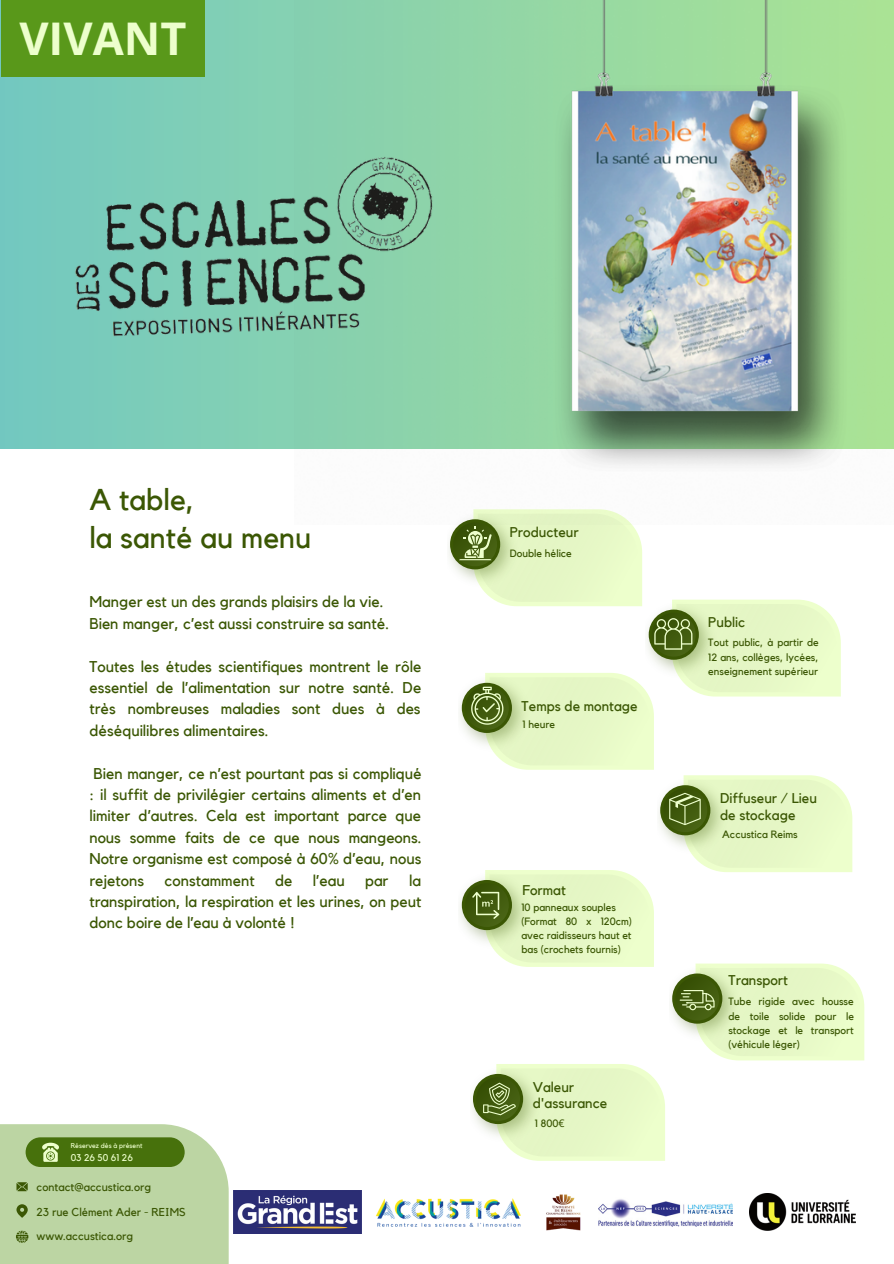
<style>
.page{position:relative;width:894px;height:1264px;background:#fff}
.page>*{position:absolute;margin:0;border:0;box-sizing:border-box;transform-origin:0 0}
.t1{font:700 45px "Open Sans";color:#edffcc}
.t2{font:30px "Kollektif";color:#3b5704}
.t3{font:15.6px/21.5px "Kollektif";color:#3b5704;text-align:justify}
.t4{font:14.1px/17px "Kollektif";color:#3b5704}
.t5{font:11.4px "Kollektif";color:#3b5704}
.t6{font:10.65px/14.1px "Kollektif";color:#3b5704;text-align:justify}
.t7{font:10.5px/14.1px "Kollektif";color:#3b5704;text-align:justify}
.t8{font:9.75px "Kollektif";color:#edffcc}
.t9{font:6.9px "Kollektif";color:#edffcc}
.s1{font-family:"Noto Sans"}
</style>
<div class="page">
<img style="left:449px;top:529px;width:10px;height:43px">
<svg style="left:450px;top:519px;width:50px;height:50px"></svg>
<div style="left:453px;top:522px;width:44px;height:44px;background:#395206;border-radius:50%"></div>
<img style="left:659px;top:795px;width:10px;height:44px">
<svg style="left:660px;top:785px;width:50px;height:50px"></svg>
<div style="left:663px;top:788px;width:44px;height:44px;background:#395206;border-radius:50%"></div>
<svg style="left:0;top:1124px;width:229px;height:139px;background:#aec891"></svg>
<svg style="left:16px;top:1204px;width:12px;height:13px"></svg>
<svg style="left:42px;top:1142px;width:17px;height:19px"></svg>
<svg style="left:16px;top:1230px;width:12px;height:12px"></svg>
<svg style="left:16px;top:1182px;width:12px;height:9px"></svg>
<svg style="left:669px;top:775px;width:183px;height:97px;background:#d9eab9"></svg>
<div style="left:0;top:0;width:893px;height:448px;background:#7bccb9"></div>
<img style="left:460px;top:885px;width:12px;height:50px">
<svg style="left:461px;top:880px;width:51px;height:50px"></svg>
<div style="left:465px;top:883px;width:43px;height:44px;background:#395207;border-radius:50%"></div>
<img style="left:671px;top:992px;width:8px;height:32px">
<svg style="left:672px;top:973px;width:50px;height:50px"></svg>
<div style="left:675px;top:976px;width:44px;height:44px;background:#385206;border-radius:50%"></div>
<img style="left:472px;top:1082px;width:11px;height:46px">
<svg style="left:473px;top:1073px;width:50px;height:51px"></svg>
<div style="left:476px;top:1077px;width:44px;height:43px;background:#395206;border-radius:50%"></div>
<svg style="left:679px;top:963px;width:185px;height:97px;background:#d8e9b9"></svg>
<svg style="left:459px;top:524px;width:381px;height:245px"></svg>
<svg style="left:483px;top:1064px;width:182px;height:96px;background:#d9eab9"></svg>
<img style="left:233px;top:1190px;width:128px;height:43px">
<svg style="left:472px;top:870px;width:181px;height:96px;background:#d8e9b9"></svg>
<img style="left:749px;top:1193px;width:106px;height:37px">
<img style="left:598px;top:1199px;width:134px;height:27px">
<img style="left:376px;top:1194px;width:205px;height:36px">
<div style="left:1px;top:0;width:204px;height:77px;background:#59981a"></div>
<img style="left:75px;top:197px;width:219px;height:140px">
<img style="left:294px;top:0;width:599px;height:524px">
<p class="t1" style="left:19px;top:7px;width:169px">VIVANT</p>
<p class="t2" style="left:89px;top:485px;width:107px">A table,</p>
<p class="t2" style="left:89px;top:524px;width:223px">la santé au menu</p>
<p class="t3" style="left:89px;top:591px;width:295px">Manger est un des grands plaisirs de la vie.</p>
<p class="t3" style="left:89px;top:613px;width:301px">Bien manger, c’est aussi construire sa santé.</p>
<p class="t3" style="left:89px;top:656px;width:333px">Toutes les études scientifiques montrent le rôle essentiel de l’alimentation sur notre santé. De très nombreuses maladies sont dues à des déséquilibres alimentaires.</p>
<p class="t3" style="left:89px;top:763px;width:334px">Bien manger, ce n’est pourtant pas si compliqué : il suffit de privilégier certains aliments et d’en limiter d’autres. Cela est important parce que nous somme faits de ce que nous mangeons.<br>Notre organisme est composé à 60% d’eau, nous rejetons</p>
<p class="t3" style="left:89px;top:870px;width:333px;text-indent:319px">la transpiration, la respiration et les urines, on peut donc boire de l’eau à volonté !</p>
<p class="t3" style="left:165px;top:870px;width:91px">constamment</p>
<p class="t3" style="left:275px;top:870px;width:19px">de</p>
<p class="t3" style="left:313px;top:870px;width:33px">l’eau</p>
<p class="t3" style="left:365px;top:870px;width:25px">par</p>
<p class="t9" style="left:71px;top:1141px;width:73px">Réservez dès à présent</p>
<p class="t8" style="left:71px;top:1152px;width:64px">03 26 50 61 26</p>
<p class="t5" style="left:37px;top:1181px;width:116px">contact@accustica.org</p>
<p class="t5" style="left:37px;top:1206px;width:151px">23 rue Clément Ader - REIMS</p>
<p class="t5" style="left:37px;top:1231px;width:98px">www.accustica.org</p>
<p class="t4" style="left:509px;top:523px;width:70px">Producteur</p>
<p class="t7" style="left:509px;top:547px;width:64px">Double hélice</p>
<p class="t4" style="left:521px;top:698px;width:118px">Temps de montage</p>
<p class="t7" style="left:522px;top:718px;width:34px">1 heure</p>
<p class="t4" style="left:522px;top:882px;width:45px">Format</p>
<p class="t7" style="left:521px;top:900px;width:96px">10 panneaux souples</p>
<p class="t7" style="left:521px;top:914px;width:112px">(Format 80 x 120cm) avec raidisseurs haut et bas (crochets fournis)</p>
<p class="t4" style="left:532px;top:1078px;width:76px">Valeur d'assurance</p>
<p class="t7" style="left:535px;top:1117px;width:31px">1 800<span class="s1">€</span></p>
<p class="t4" style="left:708px;top:614px;width:38px">Public</p>
<p class="t7" style="left:708px;top:636px;width:112px">Tout public, à partir de 12 ans, collèges, lycées, enseignement supérieur</p>
<p class="t4" style="left:719px;top:790px;width:98px">Diffuseur / Lieu de stockage</p>
<p class="t7" style="left:722px;top:827px;width:77px">Accustica Reims</p>
<p class="t4" style="left:728px;top:972px;width:61px">Transport</p>
<p class="t6" style="left:728px;top:995px;width:127px">Tube rigide avec housse de toile solide pour le stockage et le transport (véhicule léger)</p>
</div>
